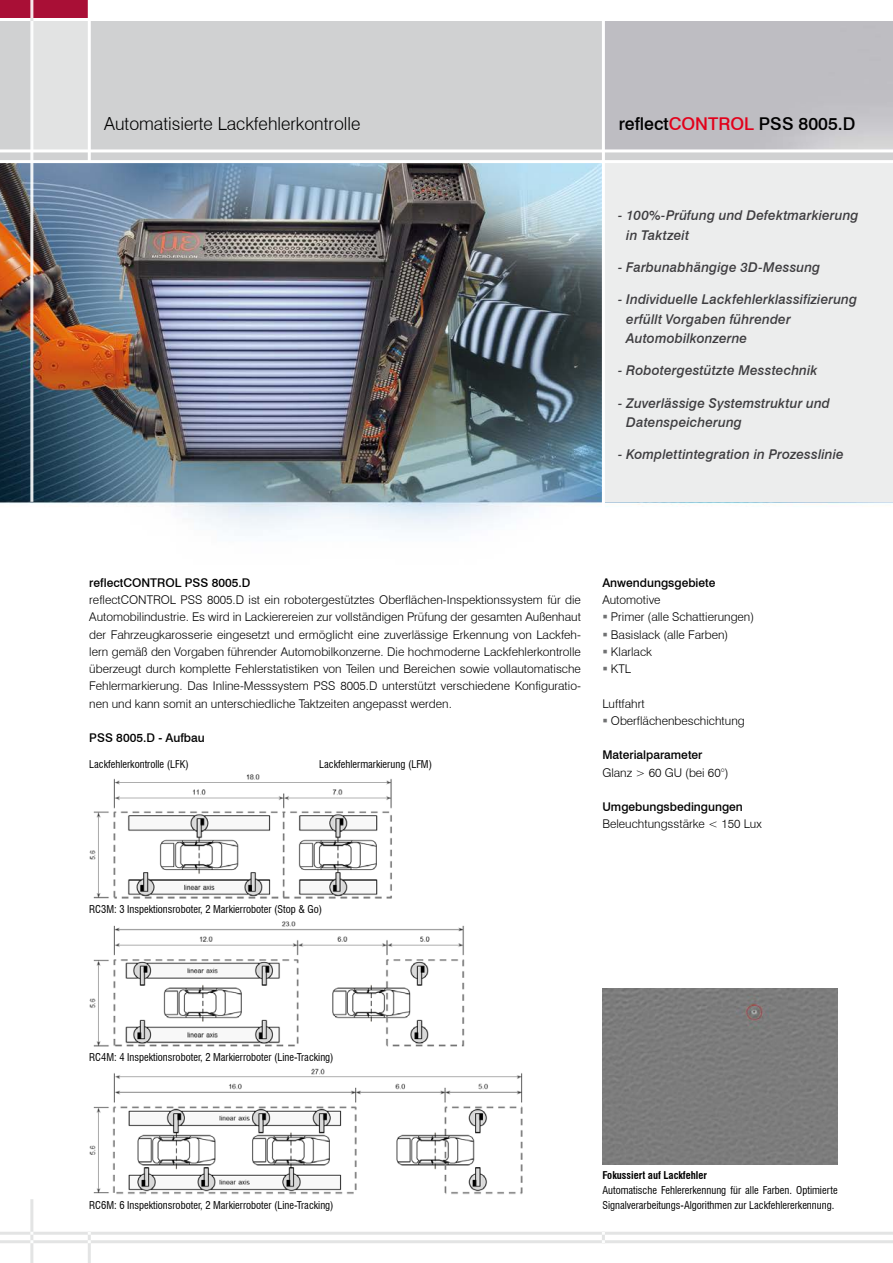
<style>
.page{position:relative;width:893px;height:1263px;background:#fff}
.page>*{position:absolute;margin:0;border:0;box-sizing:border-box;transform-origin:0 0}
.t1{font:300 18px "Swiss 721 BT";color:#000}
.t2{font:500 17.7px "Swiss 721 BT";color:#000}
.t3{font:italic 500 13.5px/19.5px "Swiss 721 BT";letter-spacing:.01em;color:#3e3d40}
.t4{font:300 12px/17.2px "Swiss 721 BT";color:#000}
.t5{font:500 12px "Swiss 721 BT";color:#000}
.t6{font:condensed 10.5px/15px "Swiss 721 BT";color:#000}
.t7{font:700 condensed 10.5px "Swiss 721 BT";color:#000}
.s1{color:#e2001a}
</style>
<div class="page">
<img style="left:0;top:163px;width:893px;height:367px">
<div style="left:602px;top:162px;width:291px;height:340px;background:#eceded"></div>
<div style="left:0;top:21px;width:893px;height:141px;background:linear-gradient(to right,#d5d7d6,#c1c0c5)"></div>
<div style="left:32px;top:21px;width:57px;height:130px;background:#e2e3e3"></div>
<div style="left:0;top:0;width:89px;height:18px;background:#a90f36"></div>
<hr style="left:88px;top:0;width:3px;height:163px;background:#fff">
<hr style="left:602px;top:17px;width:3px;height:492px;background:#fff">
<hr style="left:0;top:149px;width:893px;height:3px;background:#fff">
<hr style="left:0;top:160px;width:893px;height:3px;background:#fff">
<hr style="left:0;top:1240px;width:893px;height:3px;background:#e3e4e4">
<hr style="left:30px;top:0;width:3px;height:502px;background:#e3e4e4">
<hr style="left:0;top:1232px;width:893px;height:3px;background:#e3e4e4">
<hr style="left:30px;top:1199px;width:3px;height:64px;background:#e3e4e4">
<hr style="left:88px;top:1232px;width:3px;height:31px;background:#e3e4e4">
<svg style="left:602px;top:1232px;width:3px;height:11px"></svg>
<div style="left:602px;top:988px;width:236px;height:177px;background:#7c7c7c"></div>
<img style="left:89px;top:774px;width:434px;height:421px">
<h1 class="t1" style="left:104px;top:113px;width:258px">Automatisierte Lackfehlerkontrolle</h1>
<h2 class="t2" style="left:619px;top:113px;width:238px">reflect<span class="s1">CONTROL</span> PSS 8005.D</h2>
<p class="t3" style="left:626px;top:205px;width:234px;text-indent:-8px">- 100%-Prüfung und Defektmarkierung in Taktzeit</p>
<p class="t3" style="left:618px;top:257px;width:204px">- Farbunabhängige 3D-Messung</p>
<p class="t3" style="left:626px;top:289px;width:232px;text-indent:-8px">- Individuelle Lackfehlerklassifizierung erfüllt Vorgaben führender<br>Automobilkonzerne</p>
<p class="t3" style="left:618px;top:361px;width:201px">- Robotergestützte Messtechnik</p>
<p class="t3" style="left:626px;top:393px;width:205px;text-indent:-8px">- Zuverlässige Systemstruktur und<br>Datenspeicherung</p>
<p class="t3" style="left:618px;top:445px;width:227px">- Komplettintegration in Prozesslinie</p>
<p class="t5" style="left:89px;top:575px;width:163px">reflectCONTROL PSS 8005.D</p>
<p class="t4" style="left:89px;top:591px;width:493px;text-align:justify">reflectCONTROL PSS 8005.D ist ein robotergestütztes Oberflächen-Inspektionssystem für die Automobilindustrie. Es wird in Lackierereien zur vollständigen Prüfung der gesamten Außenhaut der Fahrzeugkarosserie eingesetzt und ermöglicht eine zuverlässige Erkennung von Lackfeh&shy;lern gemäß den Vorgaben führender Automobilkonzerne. Die hochmoderne Lackfehlerkontrolle überzeugt durch komplette Fehlerstatistiken von Teilen und Bereichen sowie vollautomatische Fehlermarkierung. Das Inline-Messsystem PSS 8005.D unterstützt verschiedene Konfiguratio&shy;nen und kann somit an unterschiedliche Taktzeiten angepasst werden.</p>
<p class="t5" style="left:89px;top:730px;width:117px">PSS 8005.D - Aufbau</p>
<p class="t6" style="left:89px;top:757px;width:101px">Lackfehlerkontrolle (LFK)</p>
<p class="t6" style="left:319px;top:757px;width:114px">Lackfehlermarkierung (LFM)</p>
<p class="t5" style="left:602px;top:575px;width:115px">Anwendungsgebiete</p>
<p class="t4" style="left:611px;top:591px;width:145px;text-indent:-9px">Automotive<br>Primer (alle Schattierungen)<br>Basislack (alle Farben)<br>Klarlack<br>KTL</p>
<p class="t4" style="left:611px;top:694px;width:135px;text-indent:-9px">Luftfahrt<br>Oberflächenbeschichtung</p>
<p class="t5" style="left:602px;top:748px;width:102px">Materialparameter</p>
<p class="t4" style="left:602px;top:763px;width:128px">Glanz &gt; 60 GU (bei 60°)</p>
<p class="t5" style="left:602px;top:799px;width:142px">Umgebungsbedingungen</p>
<p class="t4" style="left:602px;top:815px;width:161px">Beleuchtungsstärke &lt; 150 Lux</p>
<p class="t6" style="left:89px;top:901px;width:234px">RC3M: 3 Inspektionsroboter, 2 Markierroboter (Stop &amp; Go)</p>
<p class="t6" style="left:89px;top:1049px;width:246px">RC4M: 4 Inspektionsroboter, 2 Markierroboter (Line-Tracking)</p>
<p class="t6" style="left:89px;top:1197px;width:246px">RC6M: 6 Inspektionsroboter, 2 Markierroboter (Line-Tracking)</p>
<p class="t7" style="left:602px;top:1169px;width:106px">Fokussiert auf Lackfehler</p>
<p class="t6" style="left:602px;top:1183px;width:237px">Automatische Fehlererkennung für alle Farben. Optimierte<br>Signalverarbeitungs-Algorithmen zur Lackfehlererkennung.</p>
</div>
